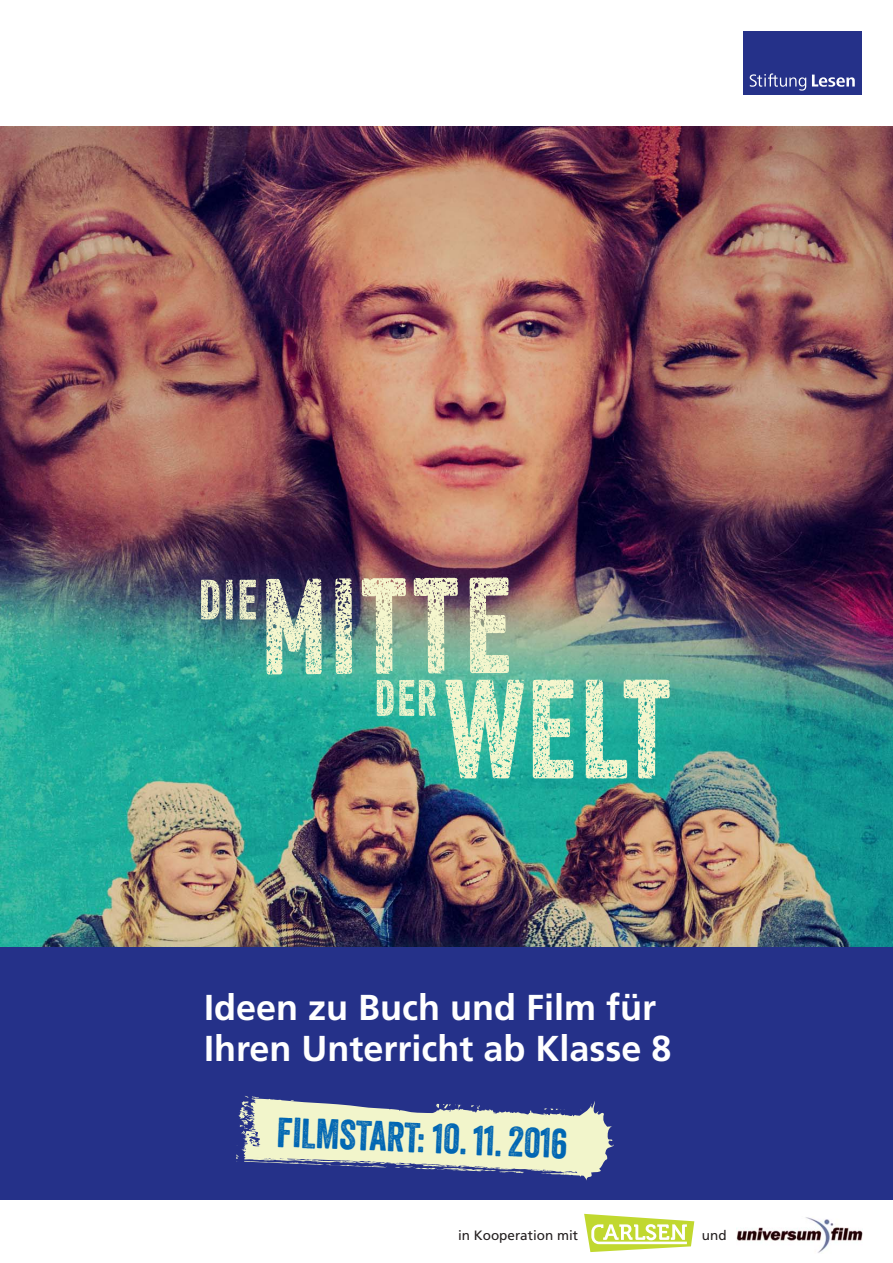
<style>
.page{position:relative;width:893px;height:1263px;background:#fff}
.page>*{position:absolute;margin:0;border:0;box-sizing:border-box;transform-origin:0 0}
.t1{font:40.8px "Veneer";color:#0066b3}
.t2{font:700 36px/40.5px "Frutiger";color:#fff}
.t3{font:13.5px "Frutiger";color:#231f20}
</style>
<div class="page">
<img style="left:0;top:126px;width:893px;height:821px">
<div style="left:0;top:947px;width:893px;height:253px;background:#253189"></div>
<div style="left:743px;top:32px;width:118px;height:63px;background:#253189"></div>
<svg style="left:750px;top:73px;width:105px;height:18px"></svg>
<img style="left:266px;top:577px;width:404px;height:203px">
<svg style="left:201px;top:580px;width:55px;height:40px;background:#949a96"></svg>
<svg style="left:584px;top:1214px;width:110px;height:38px"></svg>
<img style="left:736px;top:1217px;width:127px;height:36px">
<svg style="left:236px;top:1096px;width:378px;height:85px"></svg>
<p class="t2" style="left:204px;top:990px;width:469px">Ideen zu Buch und Film für<br>Ihren Unterricht ab Klasse 8</p>
<p class="t1" style="left:277px;top:1118px;width:292px;rotate:2deg">FILMSTART: 10. 11. 2016</p>
<p class="t3" style="left:458px;top:1230px;width:122px">in Kooperation mit</p>
<p class="t3" style="left:702px;top:1230px;width:26px">und</p>
</div>
